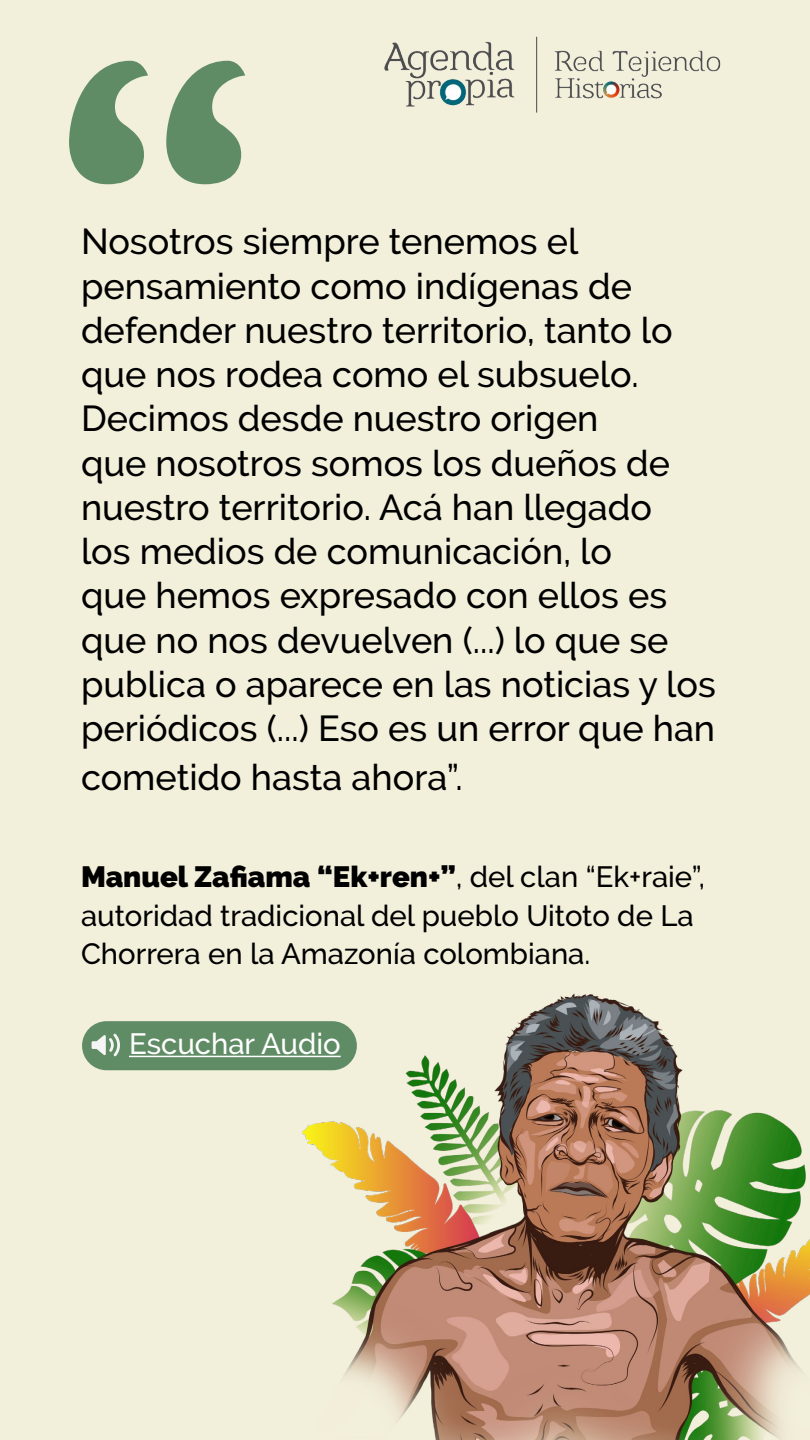
<style>
.page{position:relative;width:810px;height:1440px;background:#f2efdb}
.page>*{position:absolute;margin:0;border:0;box-sizing:border-box;transform-origin:0 0}
.t1{font:500 36px/44.2px "Raleway";color:#000}
.t2{font:500 29.25px/38.2px "Raleway";color:#000}
.t3{font:500 29.25px "Raleway";color:#fff}
.s1{font-weight:900}
</style>
<div class="page">
<img style="left:384px;top:36px;width:337px;height:77px">
<div style="left:82px;top:1021px;width:275px;height:49px;background:#5f8c65;border-radius:25px"></div>
<img style="left:295px;top:993px;width:515px;height:447px">
<svg style="left:69px;top:61px;width:176px;height:123px"></svg>
<svg style="left:92px;top:1034px;width:28px;height:22px"></svg>
<hr style="left:129px;top:1056px;width:212px;height:1px;background:#fff">
<p class="t1" style="left:81px;top:220px;width:636px">Nosotros siempre tenemos el pensamiento como indígenas de defender nuestro territorio, tanto lo que nos rodea como el subsuelo.<br>Decimos desde nuestro origen<br>que nosotros somos los dueños de nuestro territorio. Acá han llegado<br>los medios de comunicación, lo<br>que hemos expresado con ellos es que no nos devuelven (...) lo que se publica o aparece en las noticias y los periódicos (...) Eso es un error que han</p>
<p class="t1" style="left:81px;top:755px;width:383px">cometido hasta ahora”.</p>
<p class="t2" style="left:81px;top:858px;width:625px"><span class="s1">Manuel Zafiama “Ek+ren+”</span>, del clan “Ek+raie”, autoridad tradicional del pueblo Uitoto de La<br>Chorrera en la Amazonía colombiana.</p>
<p class="t3" style="left:129px;top:1027px;width:213px">Escuchar Audio</p>
</div>
